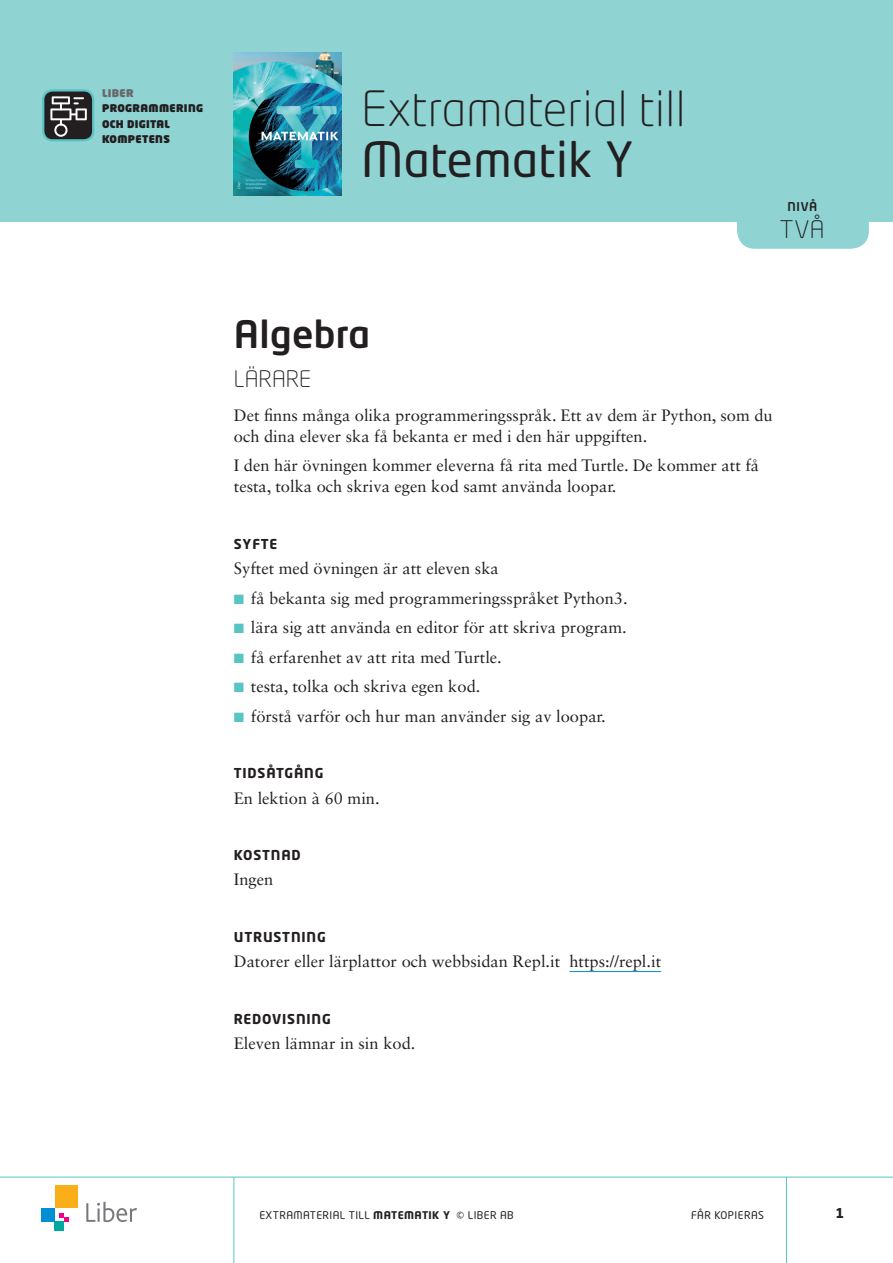
<style>
.page{position:relative;width:893px;height:1263px;background:#fff}
.page>*{position:absolute;margin:0;border:0;box-sizing:border-box;transform-origin:0 0}
.t1{font:300 48px "Neo Tech Std";letter-spacing:.01em;color:#231f20}
.t2{font:48px "Neo Tech Std";letter-spacing:.01em;color:#231f20}
.t3{font:500 37.5px "Neo Tech Std";letter-spacing:.01em;color:#231f20}
.t4{font:300 24px "Neo Tech Std";color:#231f20}
.t5{font:300 22.5px "Neo Tech Std";color:#231f20}
.t6{font:16.5px/21px "Sabon LT Std";color:#231f20}
.t7{font:700 13.5px "Neo Tech Std";letter-spacing:.06em;color:#231f20}
.t8{font:500 12px "Neo Tech Std";color:#231f20}
.t9{font:10.5px "Neo Tech Std";letter-spacing:.04em;color:#231f20}
.t10{font:900 10.5px/15.1px "Neo Tech Std";letter-spacing:.03em;color:#231f20}
.t11{font:900 10.5px "Neo Tech Std";letter-spacing:.03em;color:#69696c}
.s1{color:#59c4c3}
.s2{font-weight:700}
</style>
<div class="page">
<hr style="left:0;top:1177px;width:893px;height:1px;background:#59c4c3">
<hr style="left:233px;top:1177px;width:1px;height:86px;background:#59c4c3">
<hr style="left:786px;top:1177px;width:1px;height:86px;background:#59c4c3">
<div style="left:55px;top:1222px;width:9px;height:9px;background:#00a99d"></div>
<div style="left:41px;top:1208px;width:14px;height:14px;background:#008fd5"></div>
<div style="left:55px;top:1185px;width:22px;height:23px;background:#faaf18"></div>
<svg style="left:59px;top:1213px;width:9px;height:9px"></svg>
<svg style="left:86px;top:1202px;width:51px;height:20px"></svg>
<div style="left:0;top:0;width:893px;height:221px;background:#8fd3d3"></div>
<div style="left:737px;top:186px;width:132px;height:63px;background:#8fd3d3;border-radius:18px"></div>
<img style="left:234px;top:53px;width:108px;height:143px">
<div style="left:43px;top:90px;width:50px;height:50px;background:#231f20;border-radius:9px"></div>
<div style="left:42px;top:89px;width:52px;height:52px;border:2px solid #59c4c3;border-radius:9px"></div>
<svg style="left:50px;top:96px;width:37px;height:41px"></svg>
<hr style="left:569px;top:971px;width:92px;height:1px;background:#008fd5">
<p class="t11" style="left:102px;top:86px;width:33px">LIBER</p>
<p class="t10" style="left:102px;top:101px;width:103px">PROGRAMMERING<br>OCH DIGITAL<br>KOMPETENS</p>
<h1 class="t1" style="left:361px;top:80px;width:325px">Extramaterial till</h1>
<h1 class="t2" style="left:361px;top:130px;width:274px">Matematik Y</h1>
<p class="t8" style="left:787px;top:199px;width:31px">NIVÅ</p>
<h3 class="t4" style="left:780px;top:215px;width:46px">TVÅ</h3>
<h2 class="t3" style="left:234px;top:310px;width:138px">Algebra</h2>
<h3 class="t5" style="left:234px;top:365px;width:79px">LÄRARE</h3>
<p class="t6" style="left:234px;top:404px;width:540px">Det finns många olika programmeringsspråk. Ett av dem är Python, som du och dina elever ska få bekanta er med i den här uppgiften.</p>
<p class="t6" style="left:234px;top:455px;width:527px">I den här övningen kommer eleverna få rita med Turtle. De kommer att få testa, tolka och skriva egen kod samt använda loopar.</p>
<p class="t7" style="left:234px;top:535px;width:45px">SYFTE</p>
<p class="t6" style="left:234px;top:558px;width:266px">Syftet med övningen är att eleven ska</p>
<p class="t6" style="left:234px;top:587px;width:395px"><span class="s1">■</span> få bekanta sig med programmeringsspråket Python3.</p>
<p class="t6" style="left:234px;top:617px;width:394px"><span class="s1">■</span> lära sig att använda en editor för att skriva program.</p>
<p class="t6" style="left:234px;top:646px;width:269px"><span class="s1">■</span> få erfarenhet av att rita med Turtle.</p>
<p class="t6" style="left:234px;top:676px;width:248px"><span class="s1">■</span> testa, tolka och skriva egen kod.</p>
<p class="t6" style="left:234px;top:705px;width:373px"><span class="s1">■</span> förstå varför och hur man använder sig av loopar.</p>
<p class="t7" style="left:234px;top:764px;width:91px">TIDSÅTGÅNG</p>
<p class="t6" style="left:234px;top:787px;width:147px">En lektion à 60 min.</p>
<p class="t7" style="left:234px;top:846px;width:68px">KOSTNAD</p>
<p class="t6" style="left:234px;top:869px;width:41px">Ingen</p>
<p class="t7" style="left:234px;top:928px;width:93px">UTRUSTNING</p>
<p class="t6" style="left:234px;top:951px;width:429px">Datorer eller lärplattor och webbsidan Repl.it https://repl.it</p>
<p class="t7" style="left:234px;top:1010px;width:98px">REDOVISNING</p>
<p class="t6" style="left:234px;top:1032px;width:183px">Eleven lämnar in sin kod.</p>
<p class="t9" style="left:259px;top:1208px;width:256px">EXTRAMATERIAL TILL <span class="s2">MATEMATIK Y</span> © LIBER AB</p>
<p class="t9" style="left:691px;top:1208px;width:74px">FÅR KOPIERAS</p>
<p class="t7" style="left:835px;top:1204px;width:10px">1</p>
</div>
